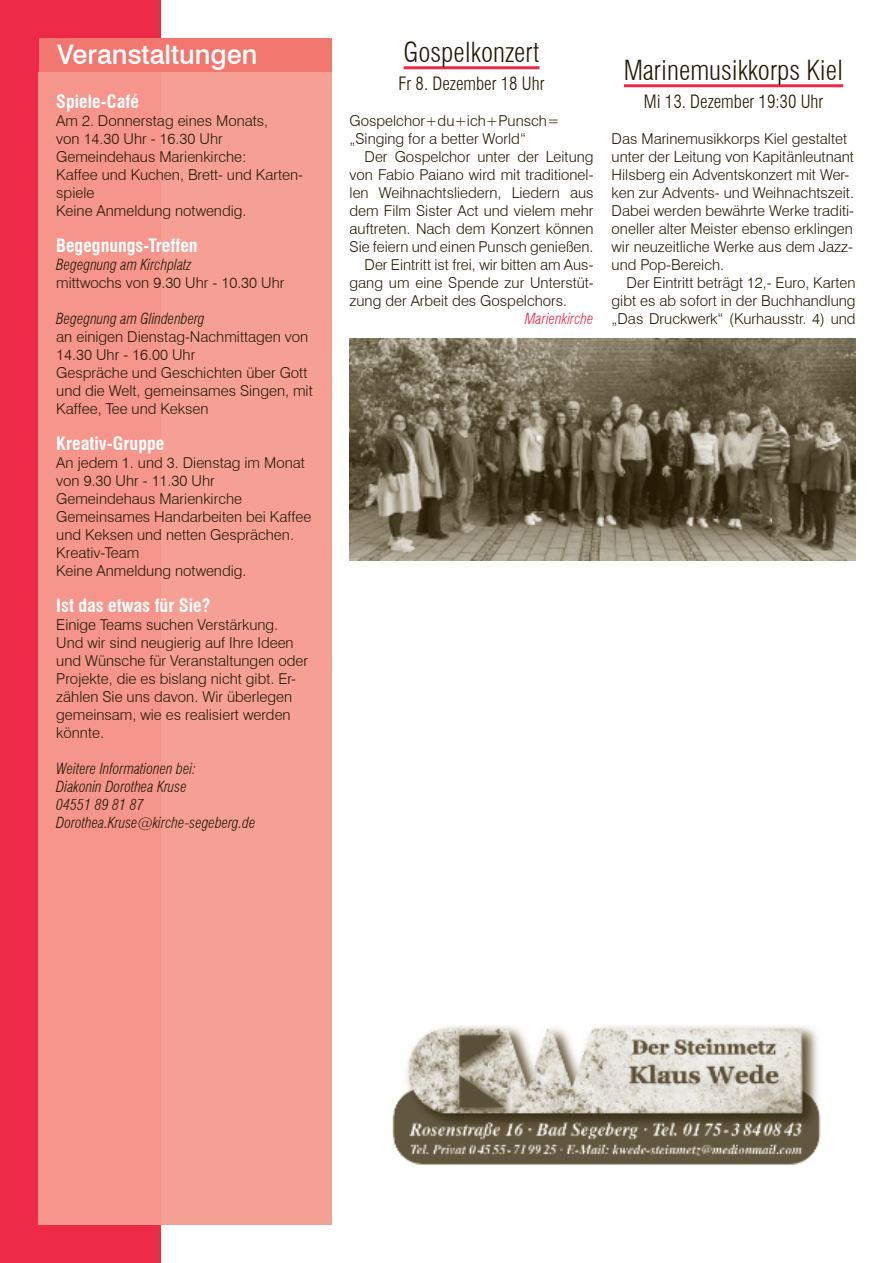
<style>
.page{position:relative;width:893px;height:1263px;background:#fff}
.page>*{position:absolute;margin:0;border:0;box-sizing:border-box;transform-origin:0 0}
.t1{font:300 condensed 27px "Swiss 721 BT";color:#251a05}
.t2{font:500 27px "Swiss 721 BT";color:#fff}
.t3{font:700 condensed 18px "Swiss 721 BT";color:#fff}
.t4{font:300 condensed 18px "Swiss 721 BT";color:#251a05}
.t5{font:300 15px/18px "Swiss 721 BT";color:#251a05}
.t6{font:italic 300 condensed 15px/18px "Swiss 721 BT";color:#251a05}
.t7{font:italic 300 condensed 15px "Swiss 721 BT";color:#ed2a47}
</style>
<div class="page">
<div style="left:0;top:0;width:161px;height:1263px;background:#ed2a47"></div>
<div style="left:38px;top:72px;width:294px;height:1153px;background:#f69b90"></div>
<div style="left:39px;top:38px;width:293px;height:34px;background:#f2776f"></div>
<hr style="left:404px;top:66px;width:135px;height:3px;background:#ed2a47">
<hr style="left:624px;top:84px;width:219px;height:3px;background:#ed2a47">
<img style="left:350px;top:338px;width:506px;height:222px">
<img style="left:392px;top:1025px;width:429px;height:140px">
<h1 class="t2" style="left:57px;top:43px;width:202px">Veranstaltungen</h1>
<h1 class="t1" style="left:404px;top:41px;width:137px">Gospelkonzert</h1>
<p class="t4" style="left:399px;top:76px;width:147px">Fr 8. Dezember 18 Uhr</p>
<p class="t5" style="left:350px;top:113px;width:211px">Gospelchor+du+ich+Punsch= „Singing for a better World“</p>
<p class="t5" style="left:365px;top:149px;width:230px">Der Gospelchor unter der Leitung</p>
<p class="t5" style="left:350px;top:167px;width:245px">von Fabio Paiano wird mit traditionel-</p>
<p class="t5" style="left:350px;top:185px;width:245px">len Weihnachtsliedern, Liedern aus</p>
<p class="t5" style="left:350px;top:203px;width:245px">dem Film Sister Act und vielem mehr</p>
<p class="t5" style="left:350px;top:221px;width:245px">auftreten. Nach dem Konzert können</p>
<p class="t5" style="left:350px;top:239px;width:245px">Sie feiern und einen Punsch genießen.</p>
<p class="t5" style="left:365px;top:257px;width:230px">Der Eintritt ist frei, wir bitten am Aus-</p>
<p class="t5" style="left:350px;top:275px;width:245px">gang um eine Spende zur Unterstüt-</p>
<p class="t5" style="left:350px;top:293px;width:219px">zung der Arbeit des Gospelchors.</p>
<p class="t7" style="left:525px;top:313px;width:70px">Marienkirche</p>
<p class="t3" style="left:56px;top:94px;width:84px">Spiele-Café</p>
<p class="t5" style="left:56px;top:113px;width:248px">Am 2. Donnerstag eines Monats,<br>von 14.30 Uhr - 16.30 Uhr<br>Gemeindehaus Marienkirche:<br>Kaffee und Kuchen, Brett- und Karten&shy;spiele<br>Keine Anmeldung notwendig.</p>
<p class="t3" style="left:56px;top:238px;width:143px">Begegnungs-Treffen</p>
<p class="t6" style="left:56px;top:257px;width:137px">Begegnung am Kirchplatz</p>
<p class="t5" style="left:56px;top:275px;width:230px">mittwochs von 9.30 Uhr - 10.30 Uhr</p>
<p class="t6" style="left:56px;top:311px;width:150px">Begegnung am Glindenberg</p>
<p class="t5" style="left:56px;top:329px;width:258px">an einigen Dienstag-Nachmittagen von<br>14.30 Uhr - 16.00 Uhr<br>Gespräche und Geschichten über Gott und die Welt, gemeinsames Singen, mit<br>Kaffee, Tee und Keksen</p>
<p class="t3" style="left:56px;top:436px;width:110px">Kreativ-Gruppe</p>
<p class="t5" style="left:56px;top:455px;width:257px">An jedem 1. und 3. Dienstag im Monat von 9.30 Uhr - 11.30 Uhr<br>Gemeindehaus Marienkirche<br>Gemeinsames Handarbeiten bei Kaffee und Keksen und netten Gesprächen.<br>Kreativ-Team<br>Keine Anmeldung notwendig.</p>
<p class="t3" style="left:56px;top:598px;width:156px">Ist das etwas für Sie?</p>
<p class="t5" style="left:56px;top:617px;width:253px">Einige Teams suchen Verstärkung.<br>Und wir sind neugierig auf Ihre Ideen und Wünsche für Veranstaltungen oder<br>Projekte, die es bislang nicht gibt. Er&shy;zählen Sie uns davon. Wir überlegen gemeinsam, wie es realisiert werden könnte.</p>
<p class="t6" style="left:56px;top:761px;width:201px">Weitere Informationen bei:<br>Diakonin Dorothea Kruse<br>04551 89 81 87<br>Dorothea.Kruse@kirche-segeberg.de</p>
<h1 class="t1" style="left:624px;top:59px;width:221px">Marinemusikkorps Kiel</h1>
<p class="t4" style="left:644px;top:94px;width:181px">Mi 13. Dezember 19:30 Uhr</p>
<p class="t5" style="left:612px;top:131px;width:244px">Das Marinemusikkorps Kiel gestaltet unter der Leitung von Kapitänleutnant Hilsberg ein Adventskonzert mit Wer&shy;ken zur Advents- und Weihnachtszeit.<br>Dabei werden bewährte Werke traditi&shy;oneller alter Meister ebenso erklingen wir neuzeitliche Werke aus dem Jazz&shy;und Pop-Bereich.</p>
<p class="t5" style="left:612px;top:275px;width:245px;text-align:justify;text-indent:15px">Der Eintritt beträgt 12,- Euro, Karten gibt es ab sofort in der Buchhandlung „Das Druckwerk“ (Kurhausstr. 4) und</p>
</div>
